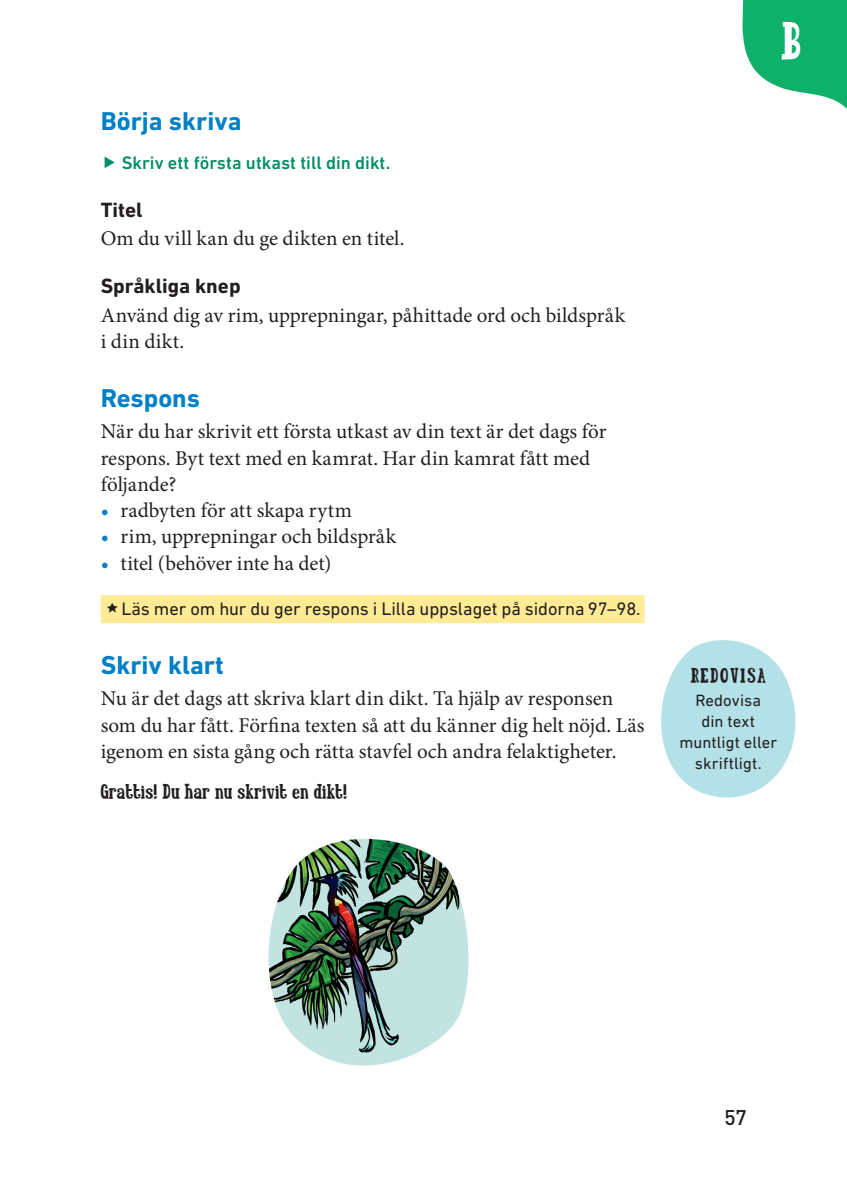
<style>
.page{position:relative;width:847px;height:1194px;background:#fff}
.page>*{position:absolute;margin:0;border:0;box-sizing:border-box;transform-origin:0 0}
.t1{font:49px "Dr Eric";color:#fff}
.t2{font:700 26.25px "DIN Next LT Pro";color:#0080c6}
.t3{font:21px/26.2px "Minion Pro";color:#231f20}
.t4{font:700 21px "DIN Next LT Pro";color:#231f20}
.t5{font:500 21px "DIN Pro";color:#231f20}
.t6{font:19.25px "Dr Eric";letter-spacing:.005em;color:#231f20}
.t7{font:19.25px "Dr Eric";letter-spacing:.08em;color:#231f20}
.t8{font:18.38px "DIN Next LT Pro";letter-spacing:-.005em;color:#231f20}
.t9{font:500 18.38px "DIN Next LT Pro";color:#008d68}
.t10{font:16.62px/21px "DIN Next LT Pro";letter-spacing:.005em;color:#231f20;text-align:center}
.s1{color:#0080c6}
</style>
<div class="page">
<img style="left:268px;top:838px;width:201px;height:228px">
<div style="left:101px;top:595px;width:543px;height:28px;background:#ffea95"></div>
<svg style="left:661px;top:640px;width:135px;height:158px"></svg>
<svg style="left:742px;top:0;width:105px;height:109px"></svg>
<p class="t2" style="left:101px;top:106px;width:142px">Börja skriva</p>
<p class="t9" style="left:122px;top:152px;width:270px">Skriv ett första utkast till din dikt.</p>
<p class="t4" style="left:101px;top:197px;width:43px">Titel</p>
<p class="t3" style="left:101px;top:226px;width:305px">Om du vill kan du ge dikten en titel.</p>
<p class="t4" style="left:101px;top:274px;width:141px">Språkliga knep</p>
<p class="t3" style="left:101px;top:302px;width:525px">Använd dig av rim, upprepningar, påhittade ord och bildspråk i din dikt.</p>
<p class="t2" style="left:101px;top:383px;width:101px">Respons</p>
<p class="t3" style="left:101px;top:418px;width:507px">När du har skrivit ett första utkast av din text är det dags för respons. Byt text med en kamrat. Har din kamrat fått med följande?</p>
<p class="t3" style="left:101px;top:497px;width:253px"><span class="s1">•</span> radbyten för att skapa rytm</p>
<p class="t3" style="left:101px;top:523px;width:297px"><span class="s1">•</span> rim, upprepningar och bildspråk</p>
<p class="t3" style="left:101px;top:550px;width:232px"><span class="s1">•</span> titel (behöver inte ha det)</p>
<p class="t8" style="left:121px;top:598px;width:520px">Läs mer om hur du ger respons i Lilla uppslaget på sidorna 97–98.</p>
<p class="t2" style="left:101px;top:650px;width:124px">Skriv klart</p>
<p class="t3" style="left:101px;top:685px;width:545px">Nu är det dags att skriva klart din dikt. Ta hjälp av responsen som du har fått. Förfina texten så att du känner dig helt nöjd. Läs igenom en sista gång och rätta stavfel och andra felaktigheter.</p>
<p class="t6" style="left:101px;top:779px;width:248px">Grattis! Du har nu skrivit en dikt!</p>
<h1 class="t1" style="left:781px;top:9px;width:22px">B</h1>
<p class="t7" style="left:690px;top:663px;width:76px">Redovisa</p>
<p class="t10" style="left:679px;top:690px;width:99px">Redovisa<br>din text muntligt eller skriftligt.</p>
<p class="t5" style="left:724px;top:1103px;width:24px">57</p>
</div>
